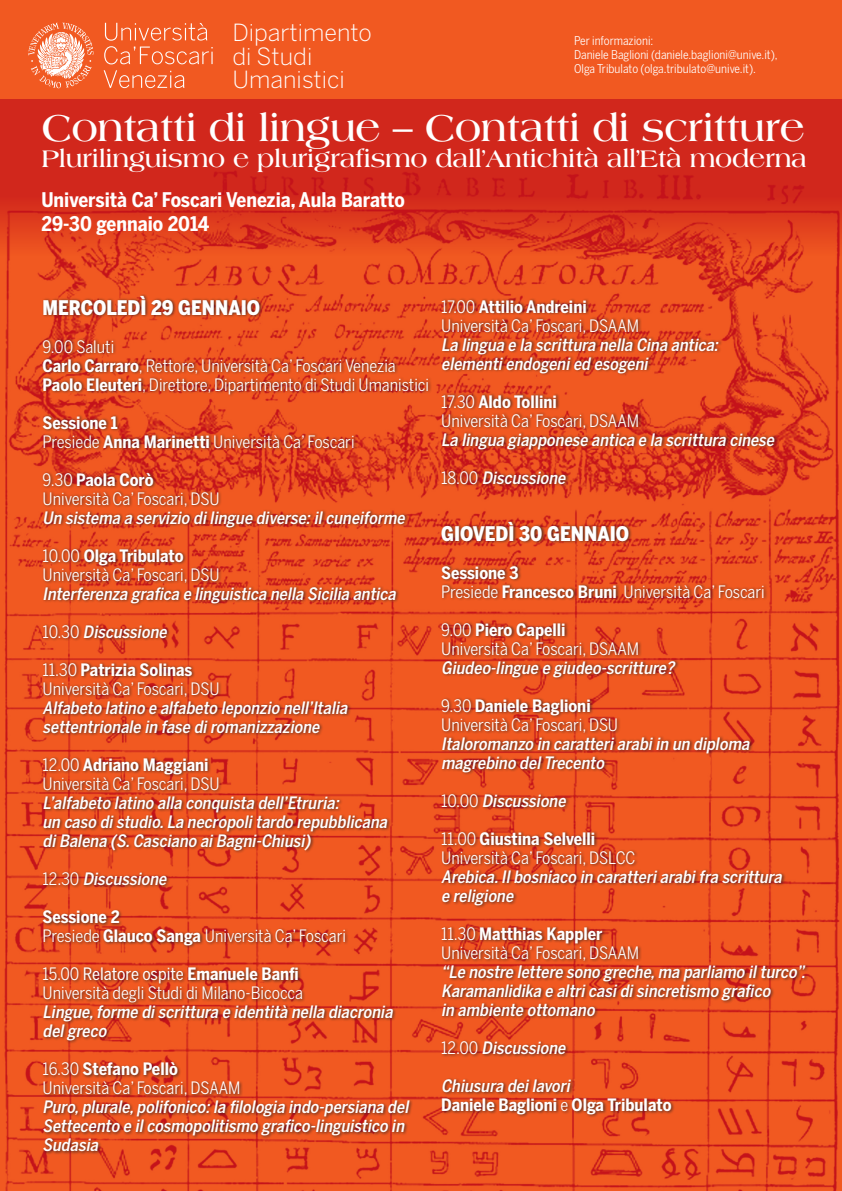
<style>
.page{position:relative;width:842px;height:1191px;background:#f15921}
.page>*{position:absolute;margin:0;border:0;box-sizing:border-box;transform-origin:0 0}
.t1{font:700 39.9px "Americana";letter-spacing:-.01em;color:#fff}
.t2{font:700 25.7px "Americana";letter-spacing:-.01em;color:#fff}
.t3{font:300 23.5px/23.5px "Benton Sans";color:#fff}
.t4{font:700 20px/23.6px "Benton Sans Cond";color:#fff}
.t5{font:900 20px "Benton Sans Cond";color:#fff}
.t6{font:italic 500 17px/19px "Benton Sans Cond";color:#fff}
.t7{font:17px/19px "Benton Sans Cond";color:#fff}
.t8{font:700 17px/19px "Benton Sans Cond";color:#fff}
.t9{font:12px/14px "Benton Sans Cond";color:#fff}
.s1{font-weight:700}
.s2{font-weight:400;font-style:normal}
.s3{font-style:inherit}
.s4{font-weight:500;font-style:italic}
.s5{font-weight:400}
</style>
<div class="page">
<img style="left:4px;top:259px;width:836px;height:932px">
<svg style="left:0;top:99px;width:842px;height:160px;background:#d42d1c"></svg>
<svg style="left:28px;top:23px;width:66px;height:65px"></svg>
<svg style="left:104px;top:70px;width:80px;height:18px"></svg>
<svg style="left:104px;top:23px;width:109px;height:41px"></svg>
<div style="left:41px;top:294px;width:768px;height:861px;background:#231f20;opacity:.75"></div>
<h3 class="t3" style="left:232px;top:21px;width:141px">Dipartimento di Studi<br>Umanistici</h3>
<p class="t9" style="left:574px;top:33px;width:205px">Per informazioni:<br>Daniele Baglioni (daniele.baglioni@unive.it),<br>Olga Tribulato (olga.tribulato@unive.it).</p>
<h1 class="t1" style="left:41px;top:105px;width:765px">Contatti di lingue – Contatti di scritture</h1>
<h2 class="t2" style="left:41px;top:144px;width:767px">Plurilinguismo e plurigrafismo dall’Antichità all’Età moderna</h2>
<p class="t4" style="left:41px;top:188px;width:365px">Università Ca’ Foscari Venezia, Aula Baratto<br>29-30 gennaio 2014</p>
<p class="t5" style="left:43px;top:296px;width:219px">MERCOLEDÌ 29 GENNAIO</p>
<p class="t7" style="left:43px;top:337px;width:388px">9.00 Saluti<br><span class="s1">Carlo Carraro</span>, Rettore, Università Ca’ Foscari Venezia<br><span class="s1">Paolo Eleuteri</span>, Direttore, Dipartimento di Studi Umanistici</p>
<p class="t7" style="left:43px;top:413px;width:314px"><span class="s1">Sessione 1<br></span>Presiede <span class="s1">Anna Marinetti</span> Università Ca’ Foscari</p>
<p class="t7" style="left:43px;top:470px;width:178px">9.30 <span class="s1">Paola Corò<br></span>Università Ca’ Foscari, DSU</p>
<p class="t6" style="left:43px;top:508px;width:367px">Un sistema a servizio dilingue diverse:ilcuneiforme</p>
<p class="t7" style="left:43px;top:546px;width:178px">10.00 <span class="s1">Olga Tribulato<br></span>Università Ca’ Foscari, DSU</p>
<p class="t6" style="left:43px;top:584px;width:358px">Interferenza grafica e linguistica nella Sicilia antica</p>
<p class="t6" style="left:43px;top:622px;width:129px"><span class="s2">1 0 . 3 0</span> Discussione</p>
<p class="t7" style="left:43px;top:660px;width:178px">11.30 <span class="s1">Patrizia Solinas<br></span>Università Ca’ Foscari, DSU</p>
<p class="t6" style="left:43px;top:698px;width:310px">Alfabeto latino e alfabeto leponzio nell’Italia settentrionale in fase diromanizzazione</p>
<p class="t7" style="left:43px;top:755px;width:178px">12.00 <span class="s1">Adriano Maggiani<br></span>Università Ca’ Foscari, DSU</p>
<p class="t6" style="left:43px;top:793px;width:349px">L’alfabeto latino alla conquista dell’Etruria:<br>un caso distudio.La necropolitardo repubblicana diBalena (S.Casciano aiBagni-Chiusi)</p>
<p class="t6" style="left:43px;top:869px;width:129px"><span class="s2">1 2 . 3 0</span> Discussione</p>
<p class="t7" style="left:43px;top:907px;width:305px"><span class="s1">Sessione 2<br></span>Presiede <span class="s1">Glauco Sanga</span> Università Ca’ Foscari</p>
<p class="t7" style="left:43px;top:964px;width:262px">15.00 <span class="s3">Relatore ospite</span> <span class="s1">Emanuele Banfi<br></span>Università degli Studi di Milano-Bicocca</p>
<p class="t6" style="left:43px;top:1002px;width:355px">Lingue,forme discrittura e identità nella diacronia delgreco</p>
<p class="t7" style="left:43px;top:1059px;width:200px">16.30 <span class="s1">Stefano Pellò<br></span>Università Ca’ Foscari, DSAAM</p>
<p class="t6" style="left:43px;top:1097px;width:371px">Puro,plurale,polifonico:la filologia indo-persiana del<br>Settecento e ilcosmopolitismo grafico-linguistico in<br>Sudasia</p>
<p class="t7" style="left:441px;top:297px;width:200px">17.00 <span class="s1">Attilio Andreini<br></span>Università Ca’ Foscari, DSAAM</p>
<p class="t6" style="left:441px;top:335px;width:282px">La lingua e la scrittura nella Cina antica: elementiendogenied esogeni</p>
<p class="t7" style="left:441px;top:392px;width:200px">17.30 <span class="s1">Aldo Tollini<br></span>Università Ca’ Foscari, DSAAM</p>
<p class="t6" style="left:441px;top:430px;width:338px">La lingua giapponese antica e la scrittura cinese</p>
<p class="t6" style="left:441px;top:468px;width:129px"><span class="s2">1 8 . 0 0</span> Discussione</p>
<p class="t5" style="left:441px;top:522px;width:190px">GIOVEDÌ 30 GENNAIO</p>
<p class="t7" style="left:441px;top:563px;width:325px"><span class="s1">Sessione 3<br></span>Presiede <span class="s1">Francesco Bruni</span> Università Ca’ Foscari</p>
<p class="t7" style="left:441px;top:620px;width:200px">9.00 <span class="s1">Piero Capelli<br></span>Università Ca’ Foscari, DSAAM</p>
<p class="t6" style="left:441px;top:658px;width:238px">Giudeo-lingue e giudeo-scritture?</p>
<p class="t7" style="left:441px;top:696px;width:178px">9.30 <span class="s1">Daniele Baglioni<br></span>Università Ca’ Foscari, DSU</p>
<p class="t6" style="left:441px;top:734px;width:313px">Italoromanzo in caratteriarabiin un diploma magrebino delTrecento</p>
<p class="t6" style="left:441px;top:791px;width:129px"><span class="s2">1 0 . 0 0</span> Discussione</p>
<p class="t7" style="left:441px;top:829px;width:196px">11.00 <span class="s1">Giustina Selvelli<br></span>Università Ca’ Foscari, DSLCC</p>
<p class="t6" style="left:441px;top:867px;width:346px">Arebica.Ilbosniaco in caratteriarabifra scrittura e religione</p>
<p class="t7" style="left:441px;top:924px;width:200px">11.30 <span class="s1">Matthias Kappler<br></span>Università Ca’ Foscari, DSAAM</p>
<p class="t6" style="left:441px;top:962px;width:369px">“Le nostre lettere sono greche,ma parliamo ilturco”.<br>Karamanlidika e altricasidisincretismo grafico<br>in ambiente ottomano</p>
<p class="t6" style="left:441px;top:1038px;width:129px"><span class="s2">1 2 . 0 0</span> Discussione</p>
<p class="t8" style="left:441px;top:1076px;width:232px"><span class="s4">Chiusura deilavori<br></span>Daniele Baglioni <span class="s5">e</span> Olga Tribulato</p>
</div>
